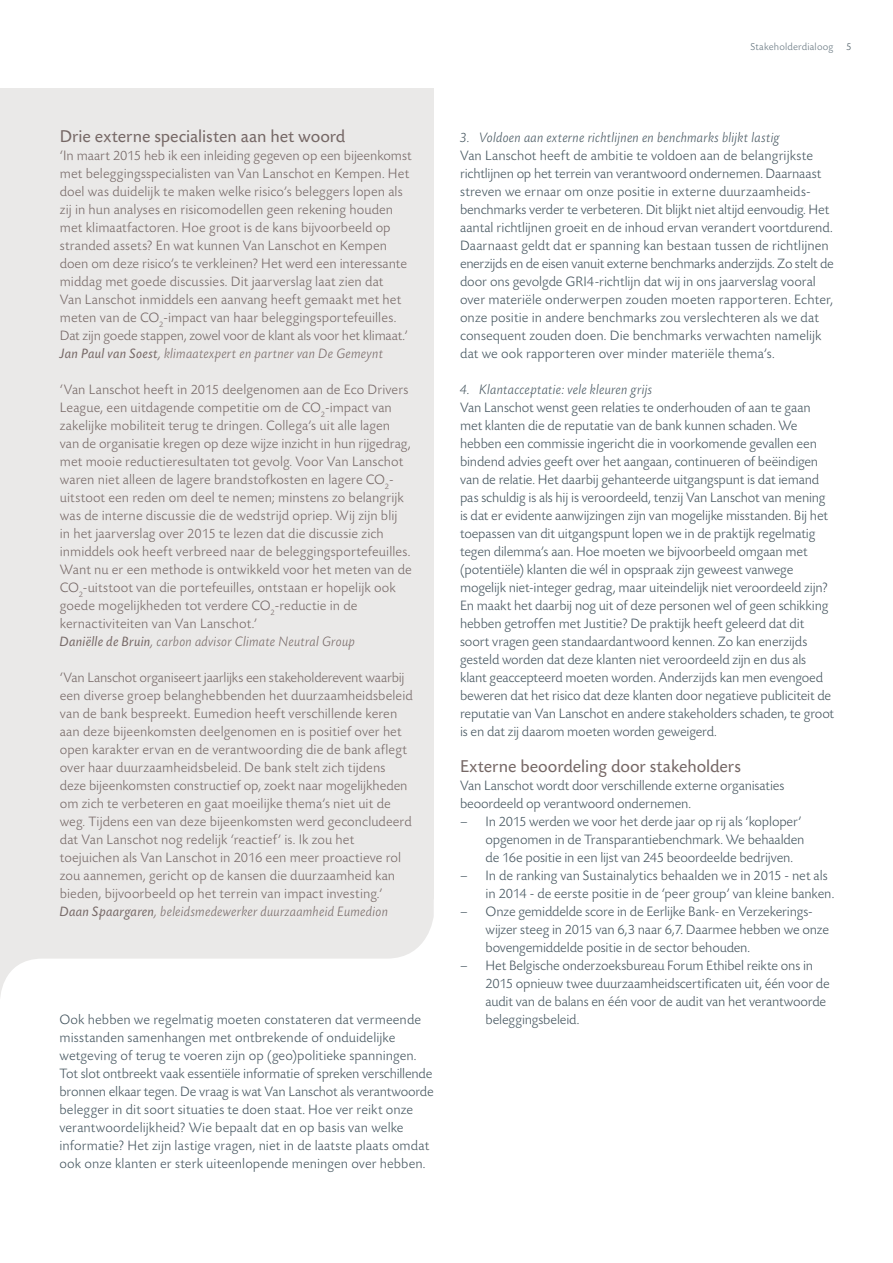
<style>
.page{position:relative;width:893px;height:1263px;background:#fff}
.page>*{position:absolute;margin:0;border:0;box-sizing:border-box;transform-origin:0 0}
.t1{font:18px "Today Sans BEFOP";letter-spacing:-.005em;color:#766866}
.t2{font:300 14.25px/18px "Today Sans BEFOP";letter-spacing:-.01em;color:#45555f}
.t3{font:300 14.25px/18px "Today Sans BEFOP";letter-spacing:.005em;color:#766866}
.t4{font:italic 300 14.25px "Today Sans BEFOP";letter-spacing:.01em;color:#45555f}
.t5{font:300 10.5px "Today Sans BEFOP";letter-spacing:.02em;color:#64747e}
.s1{color:#45555f}
.s2{font-weight:400;font-style:italic}
.s3{font-style:italic}
</style>
<div class="page">
<div style="left:0;top:88px;width:434px;height:925px;background:#eae9e8"></div>
<svg style="left:0;top:918px;width:434px;height:95px;fill:#fff"></svg>
<p class="t5" style="left:751px;top:41px;width:103px">Stakeholderdialoog <span class="s1">5</span></p>
<p class="t1" style="left:60px;top:127px;width:287px">Drie externe specialisten aan het woord</p>
<p class="t3" style="left:60px;top:147px;width:353px">‘In maart 2015 heb ik een inleiding gegeven op een bijeenkomst met beleggingsspecialisten van Van Lanschot en Kempen. Het doel was duidelijk te maken welke risico’s beleggers lopen als zij in hun analyses en risicomodellen geen rekening houden met klimaatfactoren. Hoe groot is de kans bijvoorbeeld op stranded assets? En wat kunnen Van Lanschot en Kempen doen om deze risico’s te verkleinen? Het werd een interessante middag met goede discussies. Dit jaarverslag laat zien dat<br>Van Lanschot inmiddels een aanvang heeft gemaakt met het meten van de CO<sub>2</sub>-impact van haar beleggingsportefeuilles.<br>Dat zijn goede stappen, zowel voor de klant als voor het klimaat.’ <span class="s2">Jan Paul van Soest</span><span class="s3">, klimaatexpert en partner van De Gemeynt</span></p>
<p class="t3" style="left:60px;top:381px;width:353px">‘Van Lanschot heeft in 2015 deelgenomen aan de Eco Drivers League, een uitdagende competitie om de CO<sub>2</sub>-impact van zakelijke mobiliteit terug te dringen. Collega’s uit alle lagen van de organisatie kregen op deze wijze inzicht in hun rijgedrag, met mooie reductieresultaten tot gevolg. Voor Van Lanschot waren niet alleen de lagere brandstofkosten en lagere CO<sub>2</sub>- uitstoot een reden om deel te nemen; minstens zo belangrijk was de interne discussie die de wedstrijd opriep. Wij zijn blij<br>in het jaarverslag over 2015 te lezen dat die discussie zich inmiddels ook heeft verbreed naar de beleggingsportefeuilles.<br>Want nu er een methode is ontwikkeld voor het meten van de CO<sub>2</sub>-uitstoot van die portefeuilles, ontstaan er hopelijk ook goede mogelijkheden tot verdere CO<sub>2</sub>-reductie in de kernactiviteiten van Van Lanschot.’<br><span class="s2">Daniëlle de Bruin</span><span class="s3">, carbon advisor Climate Neutral Group</span></p>
<p class="t3" style="left:60px;top:669px;width:354px">‘Van Lanschot organiseert jaarlijks een stakeholderevent waarbij een diverse groep belanghebbenden het duurzaamheidsbeleid van de bank bespreekt. Eumedion heeft verschillende keren aan deze bijeenkomsten deelgenomen en is positief over het open karakter ervan en de verantwoording die de bank aflegt over haar duurzaamheidsbeleid. De bank stelt zich tijdens deze bijeenkomsten constructief op, zoekt naar mogelijkheden om zich te verbeteren en gaat moeilijke thema’s niet uit de weg. Tijdens een van deze bijeenkomsten werd geconcludeerd dat Van Lanschot nog redelijk ‘reactief’ is. Ik zou het toejuichen als Van Lanschot in 2016 een meer proactieve rol zou aannemen, gericht op de kansen die duurzaamheid kan bieden, bijvoorbeeld op het terrein van impact investing.’ <span class="s2">Daan Spaargaren</span><span class="s3">, beleidsmedewerker duurzaamheid Eumedion</span></p>
<p class="t2" style="left:60px;top:1011px;width:376px">Ook hebben we regelmatig moeten constateren dat vermeende misstanden samenhangen met ontbrekende of onduidelijke wetgeving of terug te voeren zijn op (geo)politieke spanningen.<br>Tot slot ontbreekt vaak essentiële informatie of spreken verschillende bronnen elkaar tegen. De vraag is wat Van Lanschot als verantwoorde belegger in dit soort situaties te doen staat. Hoe ver reikt onze verantwoordelijkheid? Wie bepaalt dat en op basis van welke informatie? Het zijn lastige vragen, niet in de laatste plaats omdat ook onze klanten er sterk uiteenlopende meningen over hebben.</p>
<p class="t4" style="left:460px;top:130px;width:322px">3. Voldoen aan externe richtlijnen en benchmarks blijkt lastig</p>
<p class="t2" style="left:460px;top:147px;width:375px">Van Lanschot heeft de ambitie te voldoen aan de belangrijkste richtlijnen op het terrein van verantwoord ondernemen. Daarnaast streven we ernaar om onze positie in externe duurzaamheids&shy;benchmarks verder te verbeteren. Dit blijkt niet altijd eenvoudig. Het aantal richtlijnen groeit en de inhoud ervan verandert voortdurend.<br>Daarnaast geldt dat er spanning kan bestaan tussen de richtlijnen enerzijds en de eisen vanuit externe benchmarks anderzijds. Zo stelt de door ons gevolgde GRI4-richtlijn dat wij in ons jaarverslag vooral over materiële onderwerpen zouden moeten rapporteren. Echter, onze positie in andere benchmarks zou verslechteren als we dat consequent zouden doen. Die benchmarks verwachten namelijk dat we ook rapporteren over minder materiële thema’s.</p>
<p class="t4" style="left:460px;top:382px;width:194px">4. Klantacceptatie: vele kleuren grijs</p>
<p class="t2" style="left:460px;top:399px;width:376px">Van Lanschot wenst geen relaties te onderhouden of aan te gaan met klanten die de reputatie van de bank kunnen schaden. We hebben een commissie ingericht die in voorkomende gevallen een bindend advies geeft over het aangaan, continueren of beëindigen van de relatie. Het daarbij gehanteerde uitgangspunt is dat iemand pas schuldig is als hij is veroordeeld, tenzij Van Lanschot van mening is dat er evidente aanwijzingen zijn van mogelijke misstanden. Bij het toepassen van dit uitgangspunt lopen we in de praktijk regelmatig tegen dilemma’s aan. Hoe moeten we bijvoorbeeld omgaan met (potentiële) klanten die wél in opspraak zijn geweest vanwege mogelijk niet-integer gedrag, maar uiteindelijk niet veroordeeld zijn?<br>En maakt het daarbij nog uit of deze personen wel of geen schikking hebben getroffen met Justitie? De praktijk heeft geleerd dat dit soort vragen geen standaardantwoord kennen. Zo kan enerzijds gesteld worden dat deze klanten niet veroordeeld zijn en dus als klant geaccepteerd moeten worden. Anderzijds kan men evengoed beweren dat het risico dat deze klanten door negatieve publiciteit de reputatie van Van Lanschot en andere stakeholders schaden, te groot is en dat zij daarom moeten worden geweigerd.</p>
<p class="t1" style="left:460px;top:757px;width:282px">Externe beoordeling door stakeholders</p>
<p class="t2" style="left:460px;top:777px;width:326px">Van Lanschot wordt door verschillende externe organisaties beoordeeld op verantwoord ondernemen.</p>
<p class="t2" style="left:486px;top:813px;width:320px;text-indent:-26px">– In 2015 werden we voor het derde jaar op rij als ‘koploper’ opgenomen in de Transparantiebenchmark. We behaalden de 16e positie in een lijst van 245 beoordeelde bedrijven.</p>
<p class="t2" style="left:486px;top:867px;width:350px;text-indent:-26px">– In de ranking van Sustainalytics behaalden we in 2015 - net als in 2014 - de eerste positie in de ‘peer group’ van kleine banken.</p>
<p class="t2" style="left:486px;top:903px;width:345px;text-indent:-26px">– Onze gemiddelde score in de Eerlijke Bank- en Verzekerings&shy;wijzer steeg in 2015 van 6,3 naar 6,7. Daarmee hebben we onze bovengemiddelde positie in de sector behouden.</p>
<p class="t2" style="left:486px;top:957px;width:346px;text-indent:-26px">– Het Belgische onderzoeksbureau Forum Ethibel reikte ons in 2015 opnieuw twee duurzaamheidscertificaten uit, één voor de audit van de balans en één voor de audit van het verantwoorde beleggingsbeleid.</p>
</div>
